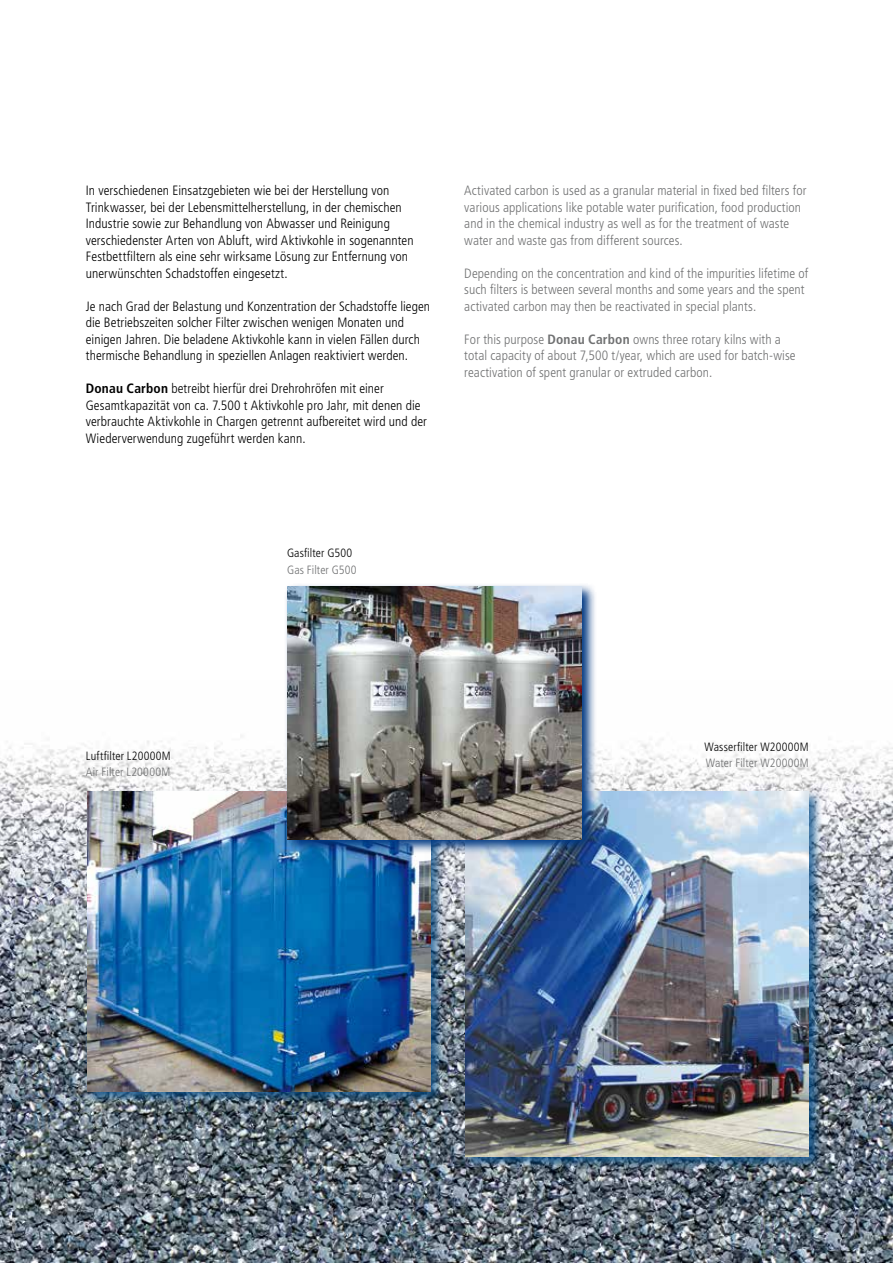
<style>
.page{position:relative;width:893px;height:1263px;background:#fff}
.page>*{position:absolute;margin:0;border:0;box-sizing:border-box;transform-origin:0 0}
.t1{font:300 condensed 13.5px/16.5px "Frutiger";letter-spacing:.005em;color:#000}
.t2{font:300 condensed 13.5px/16.5px "Frutiger";letter-spacing:.005em;color:#707172}
.t3{font:300 condensed 12px "Frutiger";letter-spacing:.015em;color:#000}
.t4{font:300 condensed 12px "Frutiger";letter-spacing:.01em;color:#707172}
.s1{font-weight:700}
</style>
<div class="page">
<img style="left:0;top:735px;width:893px;height:528px">
<div style="left:85px;top:789px;width:359px;height:316px;background:#004985;opacity:.75"></div>
<img style="left:88px;top:791px;width:342px;height:300px">
<div style="left:463px;top:789px;width:360px;height:381px;background:#004985;opacity:.75"></div>
<img style="left:465px;top:791px;width:344px;height:365px">
<img style="left:284px;top:585px;width:313px;height:269px">
<img style="left:287px;top:586px;width:295px;height:253px">
<p class="t1" style="left:86px;top:183px;width:329px">In verschiedenen Einsatzgebieten wie bei der Herstellung von Trinkwasser, bei der Lebensmittelherstellung, in der chemischen Industrie sowie zur Behandlung von Abwasser und Reinigung verschiedenster Arten von Abluft, wird Aktivkohle in sogenannten Festbettfiltern als eine sehr wirksame Lösung zur Entfernung von unerwünschten Schadstoffen eingesetzt.</p>
<p class="t1" style="left:86px;top:298px;width:346px">Je nach Grad der Belastung und Konzentration der Schadstoffe liegen die Betriebszeiten solcher Filter zwischen wenigen Monaten und einigen Jahren. Die beladene Aktivkohle kann in vielen Fällen durch thermische Behandlung in speziellen Anlagen reaktiviert werden.</p>
<p class="t1" style="left:86px;top:381px;width:343px"><span class="s1">Donau Carbon</span> betreibt hierfür drei Drehrohröfen mit einer Gesamtkapazität von ca. 7.500 t Aktivkohle pro Jahr, mit denen die verbrauchte Aktivkohle in Chargen getrennt aufbereitet wird und der Wiederverwendung zugeführt werden kann.</p>
<p class="t2" style="left:464px;top:183px;width:344px">Activated carbon is used as a granular material in fixed bed filters for various applications like potable water purification, food production and in the chemical industry as well as for the treatment of waste water and waste gas from different sources.</p>
<p class="t2" style="left:464px;top:265px;width:345px">Depending on the concentration and kind of the impurities lifetime of such filters is between several months and some years and the spent activated carbon may then be reactivated in special plants.</p>
<p class="t2" style="left:464px;top:331px;width:333px">For this purpose <span class="s1">Donau Carbon</span> owns three rotary kilns with a total capacity of about 7,500 t/year, which are used for batch-wise reactivation of spent granular or extruded carbon.</p>
<p class="t3" style="left:287px;top:546px;width:67px">Gasfilter G500</p>
<p class="t4" style="left:287px;top:563px;width:71px">Gas Filter G500</p>
<p class="t3" style="left:86px;top:749px;width:86px">Luftfilter L20000M</p>
<p class="t4" style="left:86px;top:765px;width:86px">Air Filter L20000M</p>
<p class="t3" style="left:704px;top:740px;width:106px">Wasserfilter W20000M</p>
<p class="t4" style="left:706px;top:756px;width:104px">Water Filter W20000M</p>
</div>
